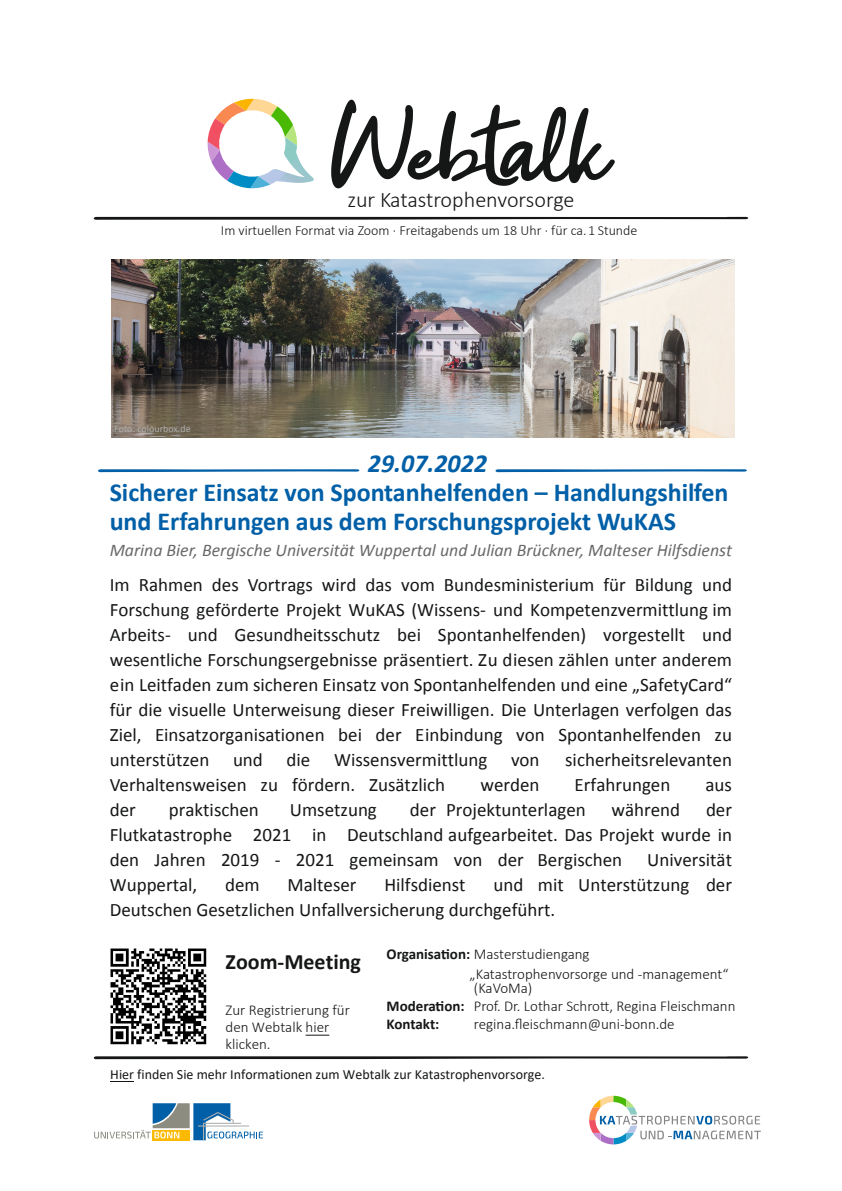
<style>
.page{position:relative;width:842px;height:1191px;background:#fff}
.page>*{position:absolute;margin:0;border:0;box-sizing:border-box;transform-origin:0 0}
.t1{font:700 26px/29px "Calibri";color:#005fa7}
.t2{font:italic 700 26px "Calibri";color:#005fa7}
.t3{font:300 22.2px "Calibri";letter-spacing:-.005em;color:#151616}
.t4{font:700 22px "Calibri";color:#151616}
.t5{font:19px/25px "Calibri";color:#151616;text-align:justify}
.t6{font:italic 17.8px "Calibri";color:#686868}
.t7{font:300 15px/18px "Calibri";color:#151616}
.t8{font:14px "Calibri";color:#151616}
.t9{font:300 14px "Calibri";color:#151616}
.t10{font:10px "Calibri";color:#afb0b0}
.s1{font-weight:700}
</style>
<div class="page">
<img style="left:111px;top:260px;width:624px;height:177px">
<svg style="left:331px;top:99px;width:284px;height:89px"></svg>
<svg style="left:207px;top:99px;width:107px;height:89px"></svg>
<svg style="left:589px;top:1095px;width:172px;height:49px"></svg>
<svg style="left:93px;top:1056px;width:656px;height:3px"></svg>
<svg style="left:93px;top:217px;width:656px;height:3px"></svg>
<svg style="left:98px;top:469px;width:262px;height:3px"></svg>
<svg style="left:495px;top:469px;width:252px;height:3px"></svg>
<svg style="left:94px;top:1103px;width:169px;height:37px"></svg>
<img style="left:110px;top:948px;width:97px;height:97px">
<svg style="left:110px;top:1081px;width:24px;height:1px"></svg>
<svg style="left:306px;top:1034px;width:23px;height:1px"></svg>
<p class="t3" style="left:347px;top:186px;width:229px">zur Katastrophenvorsorge</p>
<p class="t9" style="left:221px;top:222px;width:418px">Im virtuellen Format via Zoom · Freitagabends um 18 Uhr · für ca. 1 Stunde</p>
<p class="t10" style="left:114px;top:422px;width:78px">Foto: colourbox.de</p>
<h1 class="t2" style="left:368px;top:445px;width:121px">29.07.2022</h1>
<h1 class="t1" style="left:110px;top:477px;width:620px">Sicherer Einsatz von Spontanhelfenden – Handlungshilfen und Erfahrungen aus dem Forschungsprojekt WuKAS</h1>
<p class="t6" style="left:110px;top:538px;width:624px">Marina Bier, Bergische Universität Wuppertal und Julian Brückner, Malteser Hilfsdienst</p>
<p class="t5" style="left:110px;top:571px;width:624px">Im Rahmen des Vortrags wird das vom Bundesministerium für Bildung und Forschung geförderte Projekt WuKAS (Wissens- und Kompetenzvermittlung im Arbeits- und Gesundheitsschutz bei Spontanhelfenden) vorgestellt und wesentliche Forschungsergebnisse präsentiert. Zu diesen zählen unter anderem ein Leitfaden zum sicheren Einsatz von Spontanhelfenden und eine „SafetyCard“ für die visuelle Unterweisung dieser Freiwilligen. Die Unterlagen verfolgen das Ziel, Einsatzorganisationen bei der Einbindung von Spontanhelfenden zu unterstützen und die Wissensvermittlung von</p>
<p class="t5" style="left:565px;top:746px;width:168px">sicherheitsrelevanten</p>
<p class="t5" style="left:110px;top:771px;width:337px">Verhaltensweisen zu fördern. Zusätzlich</p>
<p class="t5" style="left:480px;top:771px;width:61px">werden</p>
<p class="t5" style="left:575px;top:771px;width:97px">Erfahrungen</p>
<p class="t5" style="left:705px;top:771px;width:28px">aus</p>
<p class="t5" style="left:110px;top:796px;width:28px">der</p>
<p class="t5" style="left:169px;top:796px;width:91px">praktischen</p>
<p class="t5" style="left:290px;top:796px;width:89px">Umsetzung</p>
<p class="t5" style="left:410px;top:796px;width:177px">der Projektunterlagen</p>
<p class="t5" style="left:611px;top:796px;width:70px">während</p>
<p class="t5" style="left:110px;top:796px;width:624px;text-indent:596px">der Flutkatastrophe 2021 in Deutschland aufgearbeitet. Das Projekt wurde in den Jahren 2019 - 2021 gemeinsam von der Bergischen</p>
<p class="t5" style="left:647px;top:846px;width:86px">Universität</p>
<p class="t5" style="left:110px;top:871px;width:89px">Wuppertal,</p>
<p class="t5" style="left:225px;top:871px;width:36px">dem</p>
<p class="t5" style="left:288px;top:871px;width:71px">Malteser</p>
<p class="t5" style="left:384px;top:871px;width:83px">Hilfsdienst</p>
<p class="t5" style="left:110px;top:871px;width:624px;text-indent:384px">und mit Unterstützung der<br>Deutschen Gesetzlichen Unfallversicherung durchgeführt.</p>
<p class="t4" style="left:226px;top:945px;width:137px">Zoom-Meeting</p>
<p class="t7" style="left:226px;top:1001px;width:126px;line-height:17px">Zur Registrierung für den Webtalk hier klicken.</p>
<p class="t7" style="left:470px;top:944px;width:260px;line-height:19.9px;text-indent:-83px"><span class="s1">Organisation:</span> Masterstudiengang „Katastrophenvorsorge und -management“</p>
<p class="t7" style="left:387px;top:979px;width:350px;text-indent:87px">(KaVoMa)<br><span class="s1">Moderation:</span> Prof. Dr. Lothar Schrott, Regina Fleischmann<br><span class="s1">Kontakt:</span></p>
<p class="t7" style="left:474px;top:1015px;width:202px">regina.fleischmann@uni-bonn.de</p>
<p class="t8" style="left:110px;top:1064px;width:436px">Hier finden Sie mehr Informationen zum Webtalk zur Katastrophenvorsorge.</p>
</div>
